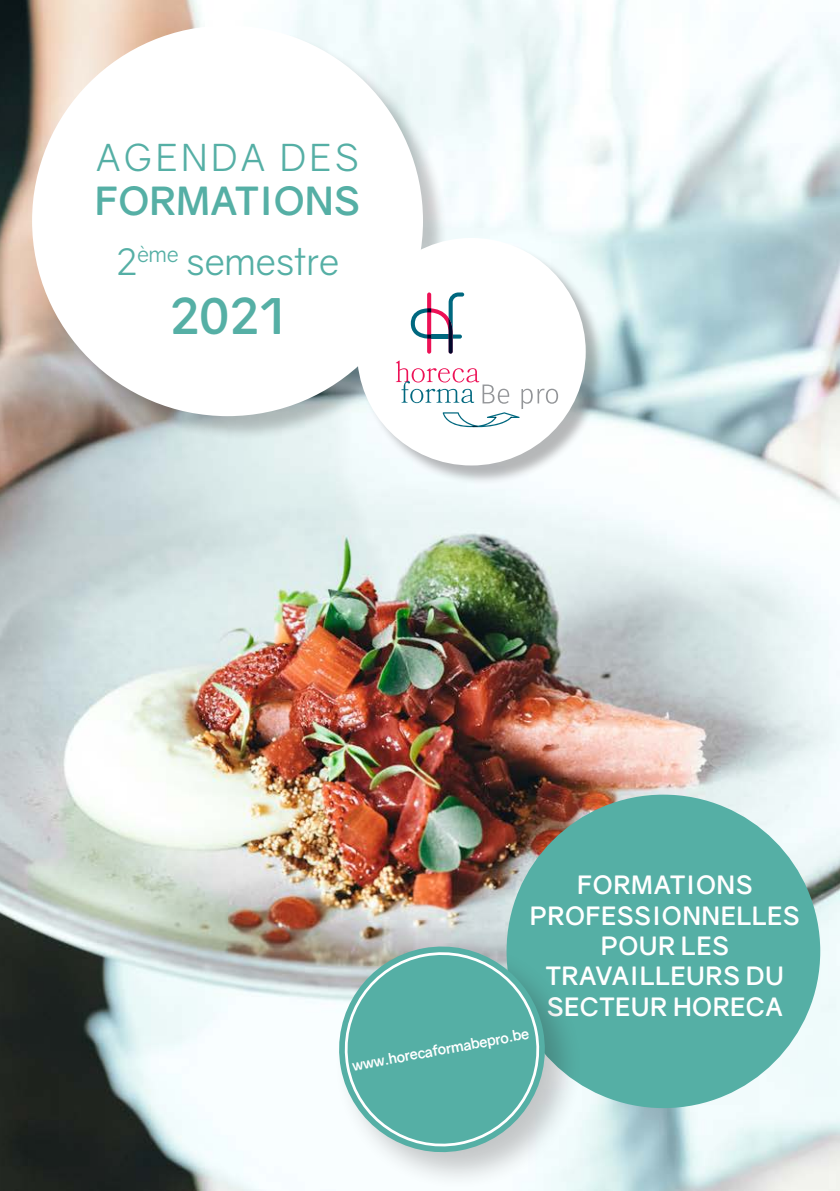
<style>
.page{position:relative;width:840px;height:1191px;background:#fff}
.page>*{position:absolute;margin:0;border:0;box-sizing:border-box;transform-origin:0 0}
.SEM{font:700 49px "Gravity";color:#55afa5}
.SEM-2{font:700 38.8px "Gravity";color:#55afa5}
.SEM-3{font:37.6px "Gravity";letter-spacing:.09em;color:#55afa5}
.SEM-4{font:36.8px "Gravity";letter-spacing:-.01em;color:#55afa5}
.HFB{font:700 25.2px/30.4px "Gravity";letter-spacing:.02em;color:#fff;text-align:center}
.TEXTE{font:700 14.4px "Gravity";color:#fff}
</style>
<div class="page">
<img style="left:0;top:0;width:839px;height:1191px">
<div style="left:35px;top:29px;width:413px;height:412px;background:#231f20;opacity:.25"></div>
<div style="left:32px;top:26px;width:391px;height:390px;background:#fff;border-radius:50%"></div>
<div style="left:506px;top:794px;width:313px;height:314px;background:#55afa5;border-radius:50%"></div>
<div style="left:333px;top:941px;width:250px;height:249px;background:#231f20;opacity:.25"></div>
<svg style="left:330px;top:938px;width:223px;height:222px"></svg>
<svg style="left:338px;top:945px;width:207px;height:208px;background:#72b9b1"></svg>
<div style="left:359px;top:240px;width:246px;height:245px;background:#231f20;opacity:.32"></div>
<div style="left:357px;top:238px;width:228px;height:227px;background:#fff;border-radius:50%"></div>
<svg style="left:410px;top:292px;width:54px;height:62px"></svg>
<svg style="left:395px;top:360px;width:163px;height:67px"></svg>
<p class="SEM-3" style="left:96px;top:134px;width:264px">AGENDA DES</p>
<p class="SEM-2" style="left:95px;top:177px;width:266px">FORMATIONS</p>
<p class="SEM-4" style="left:115px;top:239px;width:225px">2<sup>ème</sup> semestre</p>
<p class="SEM" style="left:169px;top:286px;width:118px">2021</p>
<p class="HFB" style="left:529px;top:870px;width:271px">FORMATIONS<br>PROFESSIONNELLES<br>POUR LES<br>TRAVAILLEURS DU<br>SECTEUR HORECA</p>
<p class="TEXTE" style="left:350px;top:1056px;width:181px;rotate:-10deg">www.horecaformabepro.be</p>
</div>
